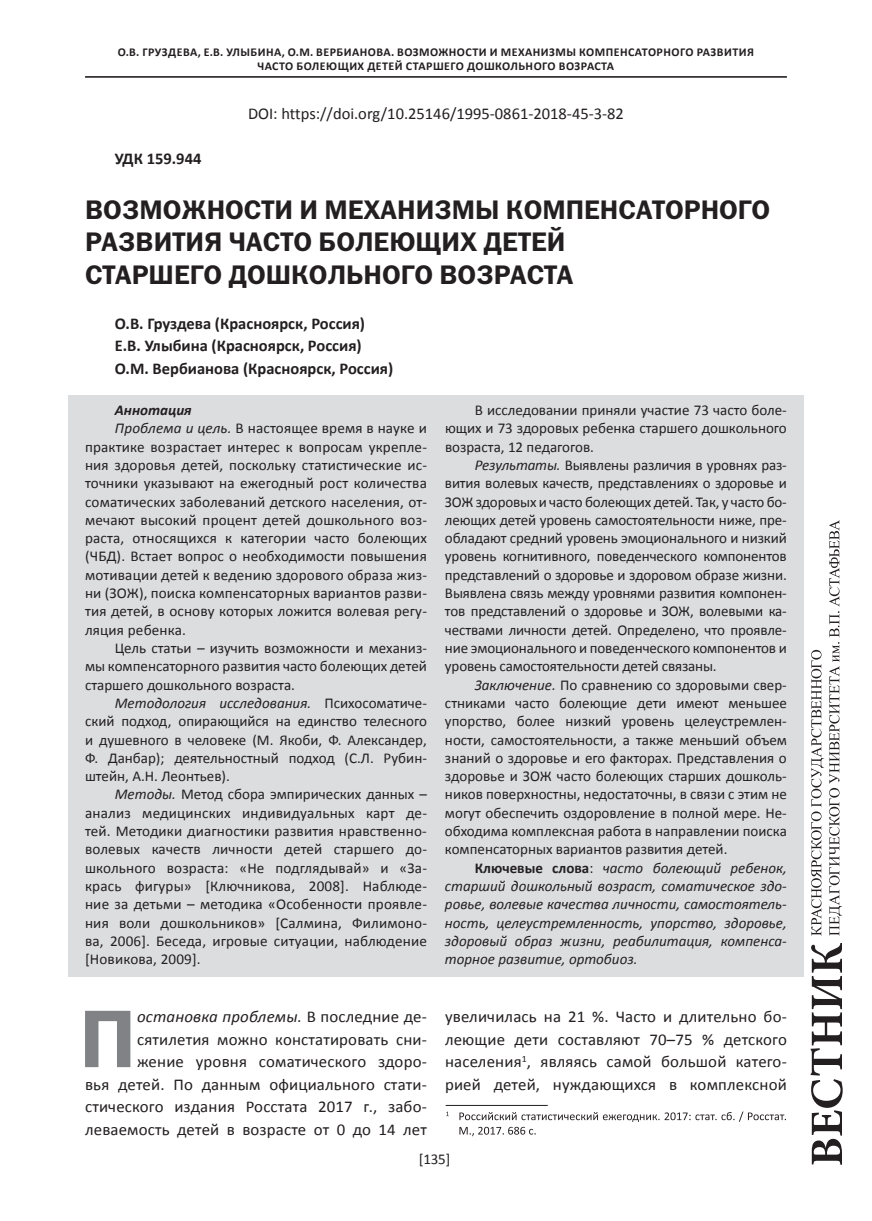
<style>
.page{position:relative;width:872px;height:1221px;background:#fff}
.page>*{position:absolute;margin:0;border:0;box-sizing:border-box;transform-origin:0 0}
.t1{font:82.05px "ez Franklin Goth Demi";color:#808285}
.t2{font:27px/32.4px "ez Franklin Goth Demi";color:#231f20}
.t3{font:16.5px/22.5px "Calibri";letter-spacing:.01em;color:#231f20;text-align:right}
.t4{font:700 16.5px/22.5px "Calibri";color:#231f20}
.t5{font:15px/18.3px "Calibri";letter-spacing:.01em;color:#231f20;text-align:justify}
.t6{font:italic 15px/18.3px "Calibri";color:#231f20;text-align:justify}
.t7{font:italic 700 15px "Calibri";color:#231f20}
.t8{font:700 12px/13.5px "Calibri";letter-spacing:.04em;color:#231f20}
.s1{font-style:italic}
.s2{font-style:normal}
.s3{font-weight:700;font-style:normal}
</style>
<div class="page">
<svg style="left:811px;top:520px;width:31px;height:415px"></svg>
<svg style="left:810px;top:943px;width:32px;height:221px"></svg>
<div style="left:68px;top:395px;width:736px;height:582px;background:#dcdddf"></div>
<svg style="left:446px;top:1111px;width:340px;height:25px"></svg>
<hr style="left:446px;top:1104px;width:102px;height:1px;background:#231f20">
<hr style="left:85px;top:76px;width:702px;height:1px;background:#231f20">
<hr style="left:85px;top:77px;width:702px;height:1px;background:#231f20">
<p class="t8" style="left:118px;top:46px;width:416px">О.В. Груздева, Е.В. Улыбина, О.М. Вербианова. ВОЗМОЖНОСТИ И МЕХАНИЗ</p>
<p class="t8" style="left:257px;top:46px;width:498px;text-indent:298px">МЫ КОМПЕНСАТОРНОГО РАЗВИТИЯ<br>ЧАСТО БОЛЕЮЩИХ ДЕТЕЙ СТАРШЕГО ДОШКОЛЬНОГО ВОЗРАСТА</p>
<p class="t3" style="left:248px;top:102px;width:377px">DOI: https://doi.org/10.25146/1995-0861-2018-45-3-82</p>
<p class="t4" style="left:115px;top:147px;width:88px">УДК 159.944</p>
<h2 class="t2" style="left:85px;top:193px;width:686px">ВОЗМОЖНОСТИ И МЕХАНИЗМЫ КОМПЕНСАТОРНОГО<br>РАЗВИТИЯ ЧАСТО БОЛЕЮЩИХ ДЕТЕЙ<br>СТАРШЕГО ДОШКОЛЬНОГО ВОЗРАСТА</h2>
<p class="t4" style="left:115px;top:312px;width:280px">О.В. Груздева (Красноярск, Россия)<br>Е.В. Улыбина (Красноярск, Россия)<br>О.М. Вербианова (Красноярск, Россия)</p>
<p class="t7" style="left:115px;top:400px;width:78px">Аннотация</p>
<p class="t5" style="left:115px;top:419px;width:314px"><span class="s1">Проблема и цель.</span> В настоящее время в науке и</p>
<p class="t5" style="left:85px;top:437px;width:343px">практике возрастает интерес к вопросам укрепле-</p>
<p class="t5" style="left:85px;top:456px;width:343px">ния здоровья детей, поскольку статистические ис-</p>
<p class="t5" style="left:85px;top:474px;width:343px">точники указывают на ежегодный рост количества</p>
<p class="t5" style="left:85px;top:492px;width:343px">соматических заболеваний детского населения, от-</p>
<p class="t5" style="left:85px;top:510px;width:343px">мечают высокий процент детей дошкольного воз-</p>
<p class="t5" style="left:85px;top:529px;width:343px">раста, относящихся к категории часто болеющих</p>
<p class="t5" style="left:85px;top:547px;width:343px">(ЧБД). Встает вопрос о необходимости повышения</p>
<p class="t5" style="left:85px;top:565px;width:343px">мотивации детей к ведению здорового образа жиз-</p>
<p class="t5" style="left:85px;top:584px;width:343px">ни (ЗОЖ), поиска компенсаторных вариантов разви-</p>
<p class="t5" style="left:85px;top:602px;width:343px">тия детей, в основу которых ложится волевая регу-</p>
<p class="t5" style="left:85px;top:620px;width:102px">ляция ребенка.</p>
<p class="t5" style="left:115px;top:639px;width:314px">Цель статьи <span class="s1">–</span> изучить возможности и механиз-</p>
<p class="t5" style="left:85px;top:657px;width:343px">мы компенсаторного развития часто болеющих детей</p>
<p class="t5" style="left:85px;top:675px;width:211px">старшего дошкольного возраста.</p>
<p class="t6" style="left:115px;top:693px;width:314px">Методология исследования. <span class="s2">Психосоматиче-</span></p>
<p class="t5" style="left:85px;top:712px;width:343px">ский подход, опирающийся на единство телесного</p>
<p class="t5" style="left:85px;top:730px;width:343px">и душевного в человеке (М. Якоби, Ф. Александер,</p>
<p class="t5" style="left:85px;top:748px;width:343px">Ф. Данбар); деятельностный подход (С.Л. Рубин-</p>
<p class="t5" style="left:85px;top:767px;width:146px">штейн, А.Н. Леонтьев).</p>
<p class="t5" style="left:115px;top:785px;width:314px"><span class="s1">Методы.</span> Метод сбора эмпирических данных –</p>
<p class="t5" style="left:85px;top:803px;width:343px">анализ медицинских индивидуальных карт де-</p>
<p class="t5" style="left:85px;top:822px;width:343px">тей. Методики диагностики развития нравственно-</p>
<p class="t5" style="left:85px;top:840px;width:343px">волевых качеств личности детей старшего до-</p>
<p class="t5" style="left:85px;top:858px;width:343px">школьного возраста: «Не подглядывай» и «За-</p>
<p class="t5" style="left:85px;top:876px;width:343px">крась фигуры» [Ключникова, 2008]. Наблюде-</p>
<p class="t5" style="left:85px;top:895px;width:343px">ние за детьми – методика «Особенности проявле-</p>
<p class="t5" style="left:85px;top:913px;width:343px">ния воли дошкольников» [Салмина, Филимоно-</p>
<p class="t5" style="left:85px;top:931px;width:343px">ва, 2006]. Беседа, игровые ситуации, наблюдение</p>
<p class="t5" style="left:85px;top:950px;width:117px">[Новикова, 2009].</p>
<p class="t5" style="left:445px;top:401px;width:343px;text-indent:30px">В исследовании приняли участие 73 часто боле&shy;ющих и 73 здоровых ребенка старшего дошкольного возраста, 12 педагогов.</p>
<p class="t5" style="left:445px;top:456px;width:343px;text-indent:30px"><span class="s1">Результаты.</span> Выявлены различия в уровнях раз&shy;вития волевых качеств, представлениях о здоровье и ЗОЖ здоровых и часто болеющих детей. Так, у часто бо&shy;леющих детей уровень самостоятельности ниже, пре&shy;обладают средний уровень эмоционального и низкий уровень когнитивного, поведенческого компонентов представлений о здоровье и здоровом образе жизни.<br>Выявлена связь между уровнями развития компонен&shy;тов представлений о здоровье и ЗОЖ, волевыми ка&shy;чествами личности детей. Определено, что проявле&shy;ние эмоционального и поведенческого компонентов и уровень самостоятельности детей связаны.</p>
<p class="t5" style="left:445px;top:675px;width:343px;text-indent:30px"><span class="s1">Заключение.</span> По сравнению со здоровыми свер&shy;стниками часто болеющие дети имеют меньшее упорство, более низкий уровень целеустремлен&shy;ности, самостоятельности, а также меньший объем знаний о здоровье и его факторах. Представления о здоровье и ЗОЖ часто болеющих старших дошколь&shy;ников поверхностны, недостаточны, в связи с этим не могут обеспечить оздоровление в полной мере. Не&shy;обходима комплексная работа в направлении поиска компенсаторных вариантов развития детей.</p>
<p class="t6" style="left:445px;top:858px;width:343px;text-indent:30px"><span class="s3">Ключевые слова</span><span class="s2">:</span> часто болеющий ребенок, старший дошкольный возраст, соматическое здо&shy;ровье, волевые качества личности, самостоятель&shy;ность, целеустремленность, упорство, здоровье, здоровый образ жизни, реабилитация, компенса&shy;торное развитие, ортобиоз.</p>
<p class="t3" style="left:85px;top:1005px;width:343px"><span class="s1">остановка проблемы.</span> В последние де&shy;сятилетия можно констатировать сни-<br>жение уровня соматического здоро-<br>вья детей. По данным официального стати&shy;стического издания Росстата 2017 г., забо&shy;леваемость детей в возрасте от 0 до 14 лет</p>
<p class="t3" style="left:445px;top:1005px;width:343px;text-align:justify">увеличилась на 21 %. Часто и длительно бо&shy;леющие дети составляют 70–75 % детского населения<sup>1</sup>, являясь самой большой катего&shy;рией детей, нуждающихся в комплексной</p>
<h1 class="t1" style="left:79px;top:992px;width:59px">П</h1>
<p class="t5" style="left:419px;top:1149px;width:33px">[ 135 ]</p>
</div>
